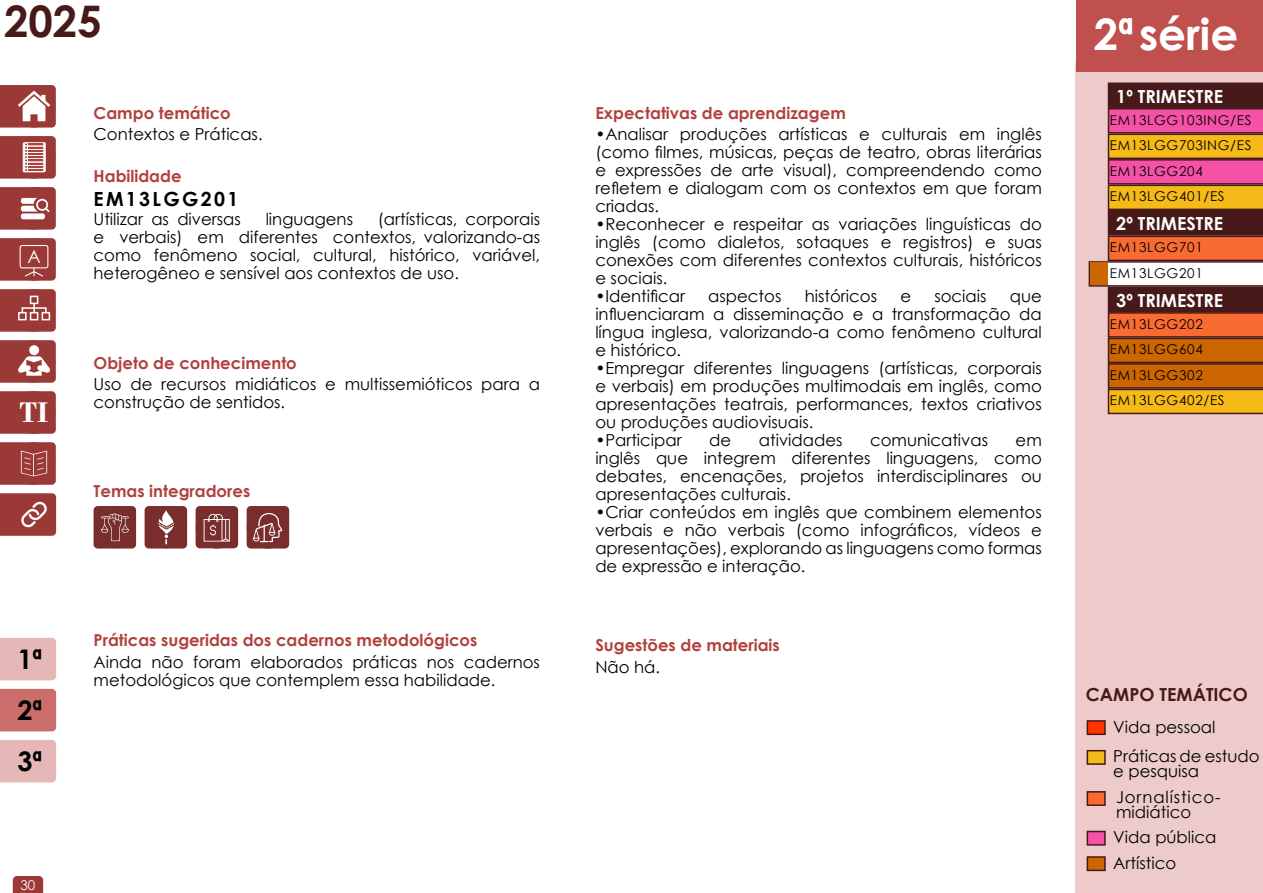
<style>
.page{position:relative;width:1263px;height:893px;background:#fff}
.page>*{position:absolute;margin:0;border:0;box-sizing:border-box;transform-origin:0 0}
.t1{font:700 43.5px "Century Gothic";color:#fff}
.t2{font:700 43.5px "Century Gothic";color:#471a19}
.t3{font:700 29.85px "Bodoni";color:#fff}
.t4{font:700 27px/51px "Century Gothic";color:#000;text-align:justify}
.t5{font:700 19.5px "Century Gothic";letter-spacing:.12em;color:#000}
.t6{font:700 18px "Century Gothic";color:#fff}
.t7{font:700 18px "Century Gothic";color:#471a19}
.t8{font:18px "Century Gothic";color:#fff}
.t9{font:16.5px/18px "Century Gothic";color:#000;text-align:justify}
.t10{font:700 16.5px "Century Gothic";color:#b0423e}
.t11{font:16.5px/15px "Century Gothic";letter-spacing:.05em;color:#000}
.t12{font:13.5px/25.5px "Century Gothic";letter-spacing:.05em;color:#000}
.t13{font:13.5px "Century Gothic";color:#fff}
</style>
<div class="page">
<svg style="left:0;top:391px;width:56px;height:43px"></svg>
<svg style="left:13px;top:876px;width:30px;height:17px"></svg>
<div style="left:1075px;top:63px;width:188px;height:830px;background:#eccbca"></div>
<div style="left:1076px;top:0;width:187px;height:72px;background:#c0504d"></div>
<svg style="left:0;top:85px;width:56px;height:43px"></svg>
<svg style="left:0;top:136px;width:56px;height:43px;background:#ad5b59"></svg>
<svg style="left:0;top:187px;width:56px;height:43px;background:#ab5958"></svg>
<svg style="left:0;top:238px;width:56px;height:43px;background:#a14645"></svg>
<svg style="left:0;top:289px;width:56px;height:43px;background:#a54e4c"></svg>
<svg style="left:0;top:340px;width:56px;height:43px;background:#ad5c5b"></svg>
<div style="left:13px;top:391px;width:42px;height:43px;background:#9b3937;border-radius:50%"></div>
<svg style="left:0;top:442px;width:56px;height:43px;background:#a14543"></svg>
<svg style="left:0;top:493px;width:56px;height:43px;background:#a44b49"></svg>
<div style="left:0;top:638px;width:56px;height:42px;background:#e5b8b7"></div>
<div style="left:0;top:689px;width:56px;height:42px;background:#cb6d6b"></div>
<div style="left:0;top:740px;width:56px;height:42px;background:#e5b8b7"></div>
<div style="left:1086px;top:720px;width:20px;height:15px;background:#f30;border:2px solid #471a19"></div>
<div style="left:1086px;top:750px;width:20px;height:15px;background:#f5ba17;border:2px solid #471a19"></div>
<div style="left:1086px;top:831px;width:20px;height:15px;background:#f551a7;border:2px solid #471a19"></div>
<div style="left:1086px;top:791px;width:20px;height:15px;background:#fa6b32;border:2px solid #471a19"></div>
<div style="left:1086px;top:856px;width:20px;height:15px;background:#c60;border:2px solid #471a19"></div>
<svg style="left:1089px;top:83px;width:174px;height:331px;background:#be714a"></svg>
<div style="left:1090px;top:263px;width:18px;height:22px;background:#c60"></div>
<div style="left:94px;top:506px;width:42px;height:43px;background:#792d2d;border-radius:4px"></div>
<svg style="left:101px;top:513px;width:28px;height:29px"></svg>
<div style="left:145px;top:506px;width:42px;height:43px;background:#792d2d;border-radius:4px"></div>
<svg style="left:158px;top:510px;width:16px;height:34px"></svg>
<div style="left:247px;top:506px;width:42px;height:43px;background:#792d2d;border-radius:4px"></div>
<svg style="left:252px;top:513px;width:31px;height:29px"></svg>
<div style="left:196px;top:506px;width:42px;height:42px;background:#792d2d;border-radius:4px"></div>
<div style="left:196px;top:507px;width:42px;height:42px;background:#792d2d;border-radius:50%"></div>
<svg style="left:204px;top:513px;width:26px;height:29px"></svg>
<h1 class="t2" style="left:4px;top:-12px;width:99px">2025</h1>
<p class="t8" style="left:27px;top:244px;width:15px">A</p>
<h2 class="t3" style="left:19px;top:395px;width:30px">TI</h2>
<p class="t10" style="left:94px;top:100px;width:139px">Campo temático</p>
<p class="t9" style="left:94px;top:125px;width:171px">Contextos e Práticas.</p>
<p class="t10" style="left:94px;top:164px;width:90px">Habilidade</p>
<p class="t9" style="left:94px;top:210px;width:149px">Utilizar as diversas</p>
<p class="t9" style="left:266px;top:210px;width:89px">linguagens</p>
<p class="t5" style="left:94px;top:184px;width:146px">EM13LGG201</p>
<p class="t9" style="left:94px;top:210px;width:448px;text-indent:284px">(artísticas, corporais e verbais) em diferentes contextos, valorizando-as como fenômeno social, cultural, histórico, variável, heterogêneo e sensível aos contextos de uso.</p>
<p class="t10" style="left:94px;top:350px;width:205px">Objeto de conhecimento</p>
<p class="t9" style="left:94px;top:375px;width:448px">Uso de recursos midiáticos e multissemióticos para a construção de sentidos.</p>
<p class="t10" style="left:94px;top:479px;width:158px">Temas integradores</p>
<h3 class="t4" style="left:17px;top:633px;width:26px">1ª 2ª 3ª</h3>
<p class="t13" style="left:20px;top:875px;width:16px">30</p>
<p class="t10" style="left:94px;top:628px;width:385px">Práticas sugeridas dos cadernos metodológicos</p>
<p class="t9" style="left:94px;top:652px;width:448px">Ainda não foram elaborados práticas nos cadernos metodológicos que contemplem essa habilidade.</p>
<p class="t10" style="left:595px;top:100px;width:252px">Expectativas de aprendizagem</p>
<p class="t9" style="left:595px;top:125px;width:448px">•Analisar produções artísticas e culturais em inglês (como filmes, músicas, peças de teatro, obras literárias e expressões de arte visual), compreendendo como refletem e dialogam com os contextos em que foram criadas.</p>
<p class="t9" style="left:595px;top:215px;width:448px">•Reconhecer e respeitar as variações linguísticas do inglês (como dialetos, sotaques e registros) e suas conexões com diferentes contextos culturais, históricos e sociais.</p>
<p class="t9" style="left:595px;top:287px;width:91px">•Identificar</p>
<p class="t9" style="left:708px;top:287px;width:75px">aspectos</p>
<p class="t9" style="left:805px;top:287px;width:74px">históricos</p>
<p class="t9" style="left:900px;top:287px;width:12px">e</p>
<p class="t9" style="left:934px;top:287px;width:54px">sociais</p>
<p class="t9" style="left:595px;top:287px;width:448px;text-indent:414px">que influenciaram a disseminação e a transformação da língua inglesa, valorizando-a como fenômeno cultural e histórico.</p>
<p class="t9" style="left:595px;top:359px;width:448px">•Empregar diferentes linguagens (artísticas, corporais e verbais) em produções multimodais em inglês, como apresentações teatrais, performances, textos criativos ou produções audiovisuais.</p>
<p class="t9" style="left:595px;top:431px;width:88px">•Participar</p>
<p class="t9" style="left:709px;top:431px;width:24px">de</p>
<p class="t9" style="left:759px;top:431px;width:85px">atividades</p>
<p class="t9" style="left:870px;top:431px;width:120px">comunicativas</p>
<p class="t9" style="left:595px;top:431px;width:448px;text-indent:420px">em inglês que integrem diferentes linguagens, como debates, encenações, projetos interdisciplinares ou apresentações culturais.</p>
<p class="t9" style="left:595px;top:503px;width:448px">•Criar conteúdos em inglês que combinem elementos verbais e não verbais (como infográficos, vídeos e apresentações), explorando as linguagens como formas de expressão e interação.</p>
<p class="t10" style="left:595px;top:633px;width:186px">Sugestões de materiais</p>
<p class="t9" style="left:595px;top:657px;width:66px">Não há.</p>
<h1 class="t1" style="left:1094px;top:1px;width:146px">2ª série</h1>
<p class="t6" style="left:1116px;top:82px;width:108px">1º TRIMESTRE</p>
<p class="t12" style="left:1110px;top:107px;width:143px">EM13LGG103ING/ES<br>EM13LGG703ING/ES<br>EM13LGG204<br>EM13LGG401/ES</p>
<p class="t12" style="left:1110px;top:235px;width:94px">EM13LGG701<br>EM13LGG201</p>
<p class="t6" style="left:1116px;top:210px;width:108px">2º TRIMESTRE</p>
<p class="t6" style="left:1116px;top:287px;width:108px">3º TRIMESTRE</p>
<p class="t12" style="left:1110px;top:311px;width:116px">EM13LGG202<br>EM13LGG604<br>EM13LGG302<br>EM13LGG402/ES</p>
<p class="t7" style="left:1086px;top:681px;width:163px">CAMPO TEMÁTICO</p>
<p class="t9" style="left:1113px;top:711px;width:148px;line-height:29.7px">Vida pessoal<br>Práticas de estudo</p>
<p class="t9" style="left:1113px;top:762px;width:87px">e pesquisa</p>
<p class="t11" style="left:1116px;top:790px;width:106px">Jornalístico&shy;midiático</p>
<p class="t9" style="left:1113px;top:853px;width:64px">Artístico</p>
<p class="t9" style="left:1113px;top:828px;width:105px">Vida pública</p>
</div>
